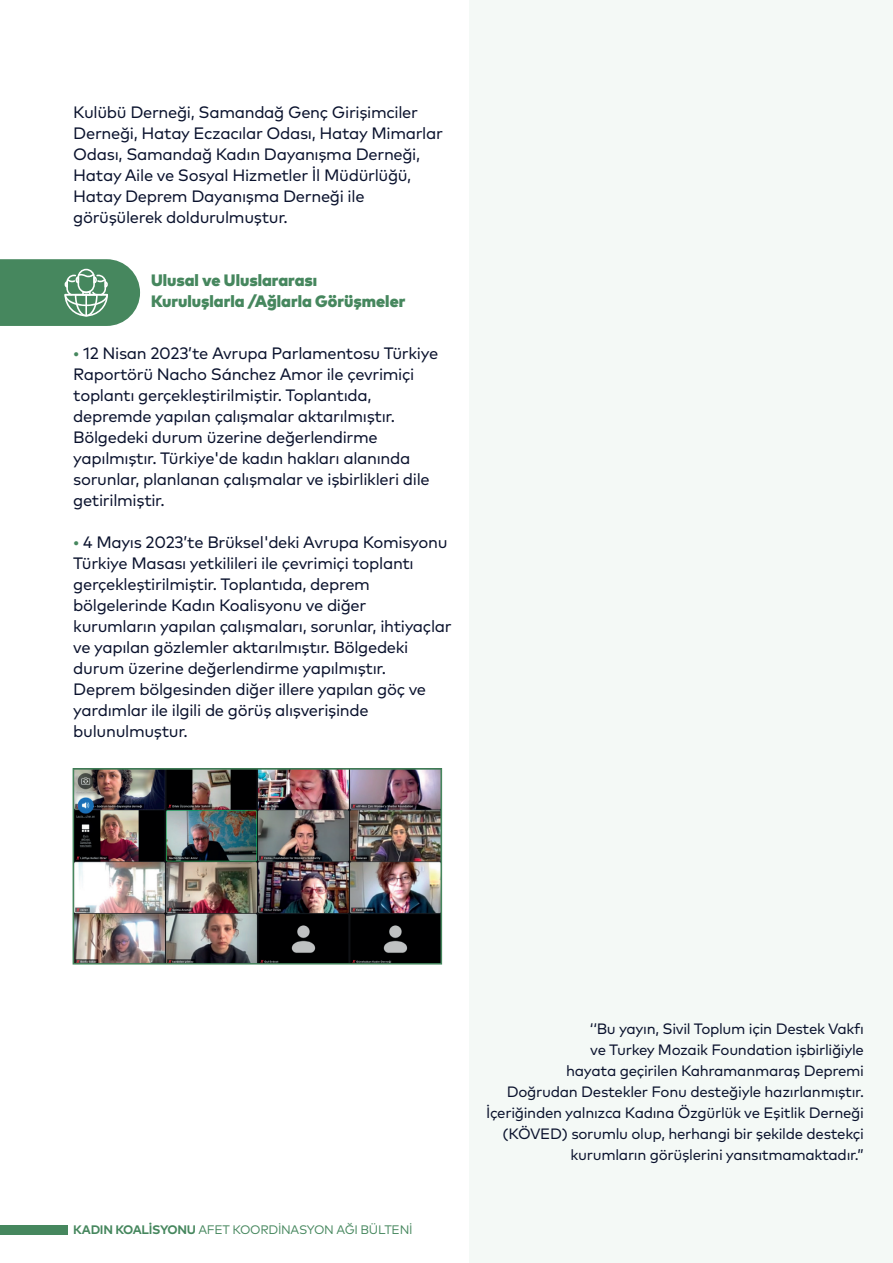
<style>
.page{position:relative;width:893px;height:1263px;background:#fff}
.page>*{position:absolute;margin:0;border:0;box-sizing:border-box;transform-origin:0 0}
.t1{font:16.5px/21px "Mark Pro";letter-spacing:-.02em;color:#0a122d}
.t2{font:900 16.5px/21px "Mark Pro";color:#46875e}
.t3{font:15px/21px "Mark Pro";letter-spacing:-.02em;color:#0a122d;text-align:right}
.t4{font:12.3px "Mark Pro";letter-spacing:-.025em;color:#46875e}
.s1{font-weight:900;font-size:18px;color:#46875e}
.s2{font-weight:700}
</style>
<div class="page">
<div style="left:469px;top:0;width:424px;height:1263px;background:#f4f9f6"></div>
<div style="left:0;top:1225px;width:68px;height:9px;background:#46875e"></div>
<svg style="left:0;top:259px;width:140px;height:67px;background:#5b9571"></svg>
<img style="left:76px;top:771px;width:363px;height:190px">
<div style="left:73px;top:768px;width:369px;height:196px;border:2px solid #46875e"></div>
<p class="t1" style="left:73px;top:101px;width:371px">Kulübü Derneği, Samandağ Genç Girişimciler Derneği, Hatay Eczacılar Odası, Hatay Mimarlar Odası, Samandağ Kadın Dayanışma Derneği, Hatay Aile ve Sosyal Hizmetler İl Müdürlüğü, Hatay Deprem Dayanışma Derneği ile görüşülerek doldurulmuştur.</p>
<p class="t2" style="left:151px;top:269px;width:256px">Ulusal ve Uluslararası<br>Kuruluşlarla /Ağlarla Görüşmeler</p>
<p class="t1" style="left:73px;top:342px;width:366px"><span class="s1">·</span> 12 Nisan 2023’te Avrupa Parlamentosu Türkiye Raportörü Nacho Sánchez Amor ile çevrimiçi toplantı gerçekleştirilmiştir. Toplantıda, depremde yapılan çalışmalar aktarılmıştır.<br>Bölgedeki durum üzerine değerlendirme yapılmıştır. Türkiye'de kadın hakları alanında sorunlar, planlanan çalışmalar ve işbirlikleri dile getirilmiştir.</p>
<p class="t1" style="left:73px;top:531px;width:380px"><span class="s1">·</span> 4 Mayıs 2023’te Brüksel'deki Avrupa Komisyonu Türkiye Masası yetkilileri ile çevrimiçi toplantı gerçekleştirilmiştir. Toplantıda, deprem bölgelerinde Kadın Koalisyonu ve diğer kurumların yapılan çalışmaları, sorunlar, ihtiyaçlar ve yapılan gözlemler aktarılmıştır. Bölgedeki durum üzerine değerlendirme yapılmıştır.<br>Deprem bölgesinden diğer illere yapılan göç ve yardımlar ile ilgili de görüş alışverişinde bulunulmuştur.</p>
<p class="t4" style="left:73px;top:1220px;width:341px"><span class="s2">KADIN KOALİSYONU</span> AFET KOORDİNASYON AĞI BÜLTENİ</p>
<p class="t3" style="left:486px;top:1017px;width:379px">‘‘Bu yayın, Sivil Toplum için Destek Vakfı<br>ve Turkey Mozaik Foundation işbirliğiyle<br>hayata geçirilen Kahramanmaraş Depremi<br>Doğrudan Destekler Fonu desteğiyle hazırlanmıştır.<br>İçeriğinden yalnızca Kadına Özgürlük ve Eşitlik Derneği (KÖVED) sorumlu olup, herhangi bir şekilde destekçi kurumların görüşlerini yansıtmamaktadır.”</p>
</div>
